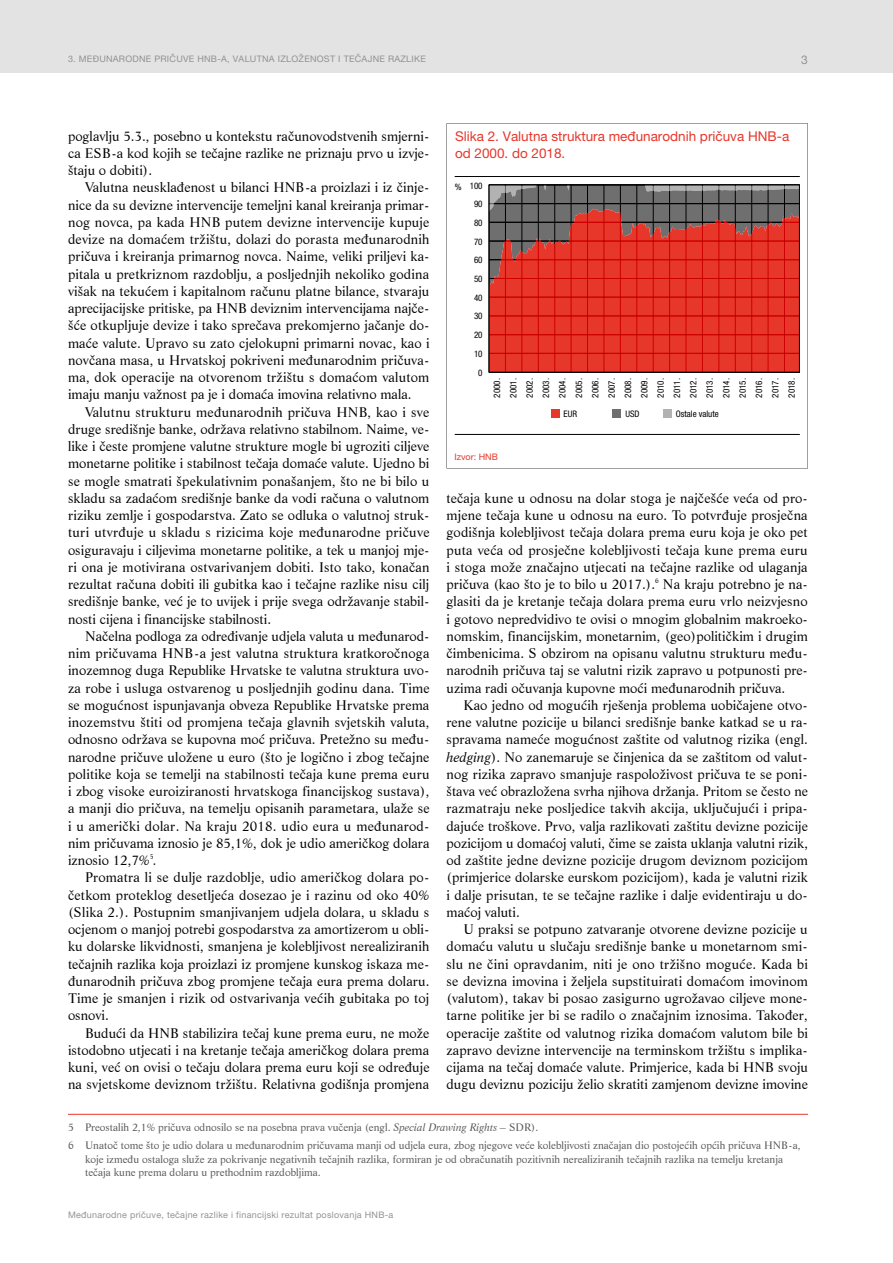
<style>
.page{position:relative;width:893px;height:1263px;background:#fff}
.page>*{position:absolute;margin:0;border:0;box-sizing:border-box;transform-origin:0 0}
.t1{font:13.5px/17.2px "Life L2";color:#000;text-align:justify}
.t2{font:13.5px/16.5px "Helvetica Neue LT Pro";color:#e7362a}
.t3{font:12px "Helvetica Neue LT Pro";color:#929292}
.t4{font:10.5px/13.5px "Life L2";color:#575756}
.t5{font:condensed 9px/16.4px "Helvetica Neue LT Pro";color:#000;text-align:justify}
.t6{font:9px "Helvetica Neue LT Pro";letter-spacing:.03em;color:#929292}
.t7{font:9px "Helvetica Neue LT Pro";color:#e7362a}
.s1{font-style:italic}
</style>
<div class="page">
<div style="left:0;top:0;width:893px;height:72px;background:#e3e3e3"></div>
<svg style="left:446px;top:123px;width:362px;height:345px"></svg>
<hr style="left:455px;top:434px;width:344px;height:1px;background:#000">
<hr style="left:455px;top:176px;width:344px;height:1px;background:#000">
<div style="left:489px;top:185px;width:311px;height:188px;border:1px solid #000"></div>
<div style="left:551px;top:409px;width:8px;height:8px;background:#e7362a"></div>
<div style="left:613px;top:409px;width:8px;height:8px;background:#706f6f"></div>
<div style="left:663px;top:409px;width:9px;height:8px;background:#b3b2b2"></div>
<hr style="left:68px;top:1114px;width:740px;height:1px;background:#e7362a">
<p class="t6" style="left:68px;top:53px;width:39px">3. Međunarodne</p>
<p class="t6" style="left:154px;top:53px;width:7px">pričuve</p>
<p class="t6" style="left:197px;top:53px;width:43px">HNB-a, valutna</p>
<p class="t6" style="left:278px;top:53px;width:7px">izloženost</p>
<p class="t6" style="left:338px;top:53px;width:13px">i tečajne</p>
<p class="t6" style="left:388px;top:53px;width:7px">razlike</p>
<p class="t3" style="left:801px;top:52px;width:8px">3</p>
<p class="t1" style="left:68px;top:127px;width:363px">poglavlju 5.3., posebno u kontekstu računovodstvenih smjerni&shy;ca ESB-a kod kojih se tečajne razlike ne priznaju prvo u izvje&shy;štaju o dobiti).</p>
<p class="t1" style="left:68px;top:178px;width:363px;text-indent:17px">Valutna neusklađenost u bilanci HNB-a proizlazi i iz činje&shy;nice da su devizne intervencije temeljni kanal kreiranja primar&shy;nog novca, pa kada HNB putem devizne intervencije kupuje devize na domaćem tržištu, dolazi do porasta međunarodnih pričuva i kreiranja primarnog novca. Naime, veliki priljevi ka&shy;pitala u pretkriznom razdoblju, a posljednjih nekoliko godina višak na tekućem i kapitalnom računu platne bilance, stvaraju aprecijacijske pritiske, pa HNB deviznim intervencijama najče&shy;šće otkupljuje devize i tako sprečava prekomjerno jačanje do&shy;maće valute. Upravo su zato cjelokupni primarni novac, kao i novčana masa, u Hrvatskoj pokriveni međunarodnim pričuva&shy;ma, dok operacije na otvorenom tržištu s domaćom valutom imaju manju važnost pa je i domaća imovina relativno mala.</p>
<p class="t1" style="left:68px;top:403px;width:363px;text-indent:17px">Valutnu strukturu međunarodnih pričuva HNB, kao i sve druge središnje banke, održava relativno stabilnom. Naime, ve&shy;like i česte promjene valutne strukture mogle bi ugroziti ciljeve monetarne politike i stabilnost tečaja domaće valute. Ujedno bi se mogle smatrati špekulativnim ponašanjem, što ne bi bilo u skladu sa zadaćom središnje banke da vodi računa o valutnom riziku zemlje i gospodarstva. Zato se odluka o valutnoj struk&shy;turi utvrđuje u skladu s rizicima koje međunarodne pričuve osiguravaju i ciljevima monetarne politike, a tek u manjoj mje&shy;ri ona je motivirana ostvarivanjem dobiti. Isto tako, konačan rezultat računa dobiti ili gubitka kao i tečajne razlike nisu cilj središnje banke, već je to uvijek i prije svega održavanje stabil&shy;nosti cijena i financijske stabilnosti.</p>
<p class="t1" style="left:68px;top:627px;width:363px;text-indent:17px">Načelna podloga za određivanje udjela valuta u međunarod&shy;nim pričuvama HNB-a jest valutna struktura kratkoročnoga inozemnog duga Republike Hrvatske te valutna struktura uvo&shy;za robe i usluga ostvarenog u posljednjih godinu dana. Time se mogućnost ispunjavanja obveza Republike Hrvatske prema inozemstvu štiti od promjena tečaja glavnih svjetskih valuta, odnosno održava se kupovna moć pričuva. Pretežno su među&shy;narodne pričuve uložene u euro (što je logično i zbog tečajne politike koja se temelji na stabilnosti tečaja kune prema euru i zbog visoke euroiziranosti hrvatskoga financijskog sustava), a manji dio pričuva, na temelju opisanih parametara, ulaže se i u američki dolar. Na kraju 2018. udio eura u međunarod&shy;nim pričuvama iznosio je 85,1%, dok je udio američkog dolara iznosio 12,7%<sup>5</sup><span class="s1">.</span></p>
<p class="t1" style="left:68px;top:868px;width:363px;text-indent:17px">Promatra li se dulje razdoblje, udio američkog dolara po&shy;četkom proteklog desetljeća dosezao je i razinu od oko 40% (Slika 2.). Postupnim smanjivanjem udjela dolara, u skladu s ocjenom o manjoj potrebi gospodarstva za amortizerom u obli&shy;ku dolarske likvidnosti, smanjena je kolebljivost nerealiziranih tečajnih razlika koja proizlazi iz promjene kunskog iskaza me&shy;đunarodnih pričuva zbog promjene tečaja eura prema dolaru.<br>Time je smanjen i rizik od ostvarivanja većih gubitaka po toj osnovi.</p>
<p class="t1" style="left:68px;top:1024px;width:363px;text-indent:17px">Budući da HNB stabilizira tečaj kune prema euru, ne može istodobno utjecati i na kretanje tečaja američkog dolara prema kuni, već on ovisi o tečaju dolara prema euru koji se određuje na svjetskome deviznom tržištu. Relativna godišnja promjena</p>
<p class="t2" style="left:455px;top:128px;width:336px">Slika 2. Valutna struktura međunarodnih pričuva HNB-a od 2000. do 2018.</p>
<p class="t5" style="left:455px;top:178px;width:8px">%</p>
<p class="t5" style="left:470px;top:177px;width:14px">100</p>
<p class="t5" style="left:474px;top:196px;width:10px">90</p>
<p class="t5" style="left:474px;top:215px;width:10px">80</p>
<p class="t5" style="left:474px;top:233px;width:10px">70</p>
<p class="t5" style="left:474px;top:252px;width:10px">60</p>
<p class="t5" style="left:474px;top:271px;width:10px">50</p>
<p class="t5" style="left:474px;top:289px;width:10px">40</p>
<p class="t5" style="left:474px;top:308px;width:10px">30</p>
<p class="t5" style="left:474px;top:327px;width:10px">20</p>
<p class="t5" style="left:474px;top:345px;width:10px">10</p>
<p class="t5" style="left:478px;top:364px;width:6px">0</p>
<p class="t5" style="left:489px;top:398px;width:21px;rotate:-90deg">2000.<br>2001.<br>2002.<br>2003.<br>2004.<br>2005.<br>2006.<br>2007.<br>2008.<br>2009.<br>2010.<br>2011.<br>2012.<br>2013.<br>2014.<br>2015.<br>2016.<br>2017.<br>2018.</p>
<p class="t5" style="left:563px;top:406px;width:15px">EUR</p>
<p class="t5" style="left:625px;top:406px;width:16px">USD</p>
<p class="t5" style="left:676px;top:406px;width:44px">Ostale valute</p>
<p class="t7" style="left:454px;top:452px;width:45px">Izvor: HNB</p>
<p class="t1" style="left:446px;top:489px;width:363px">tečaja kune u odnosu na dolar stoga je najčešće veća od pro&shy;mjene tečaja kune u odnosu na euro. To potvrđuje prosječna godišnja kolebljivost tečaja dolara prema euru koja je oko pet puta veća od prosječne kolebljivosti tečaja kune prema euru i stoga može značajno utjecati na tečajne razlike od ulaganja pričuva (kao što je to bilo u 2017.).<sup>6</sup> Na kraju potrebno je na&shy;glasiti da je kretanje tečaja dolara prema euru vrlo neizvjesno i gotovo nepredvidivo te ovisi o mnogim globalnim makroeko&shy;nomskim, financijskim, monetarnim, (geo)političkim i drugim čimbenicima. S obzirom na opisanu valutnu strukturu među&shy;narodnih pričuva taj se valutni rizik zapravo u potpunosti pre&shy;uzima radi očuvanja kupovne moći međunarodnih pričuva.</p>
<p class="t1" style="left:446px;top:696px;width:363px;text-indent:17px">Kao jedno od mogućih rješenja problema uobičajene otvo&shy;rene valutne pozicije u bilanci središnje banke katkad se u ra&shy;spravama nameće mogućnost zaštite od valutnog rizika (engl. <span class="s1">hedging</span>). No zanemaruje se činjenica da se zaštitom od valut&shy;nog rizika zapravo smanjuje raspoloživost pričuva te se poni&shy;štava već obrazložena svrha njihova držanja. Pritom se često ne razmatraju neke posljedice takvih akcija, uključujući i pripa&shy;dajuće troškove. Prvo, valja razlikovati zaštitu devizne pozicije pozicijom u domaćoj valuti, čime se zaista uklanja valutni rizik, od zaštite jedne devizne pozicije drugom deviznom pozicijom (primjerice dolarske eurskom pozicijom), kada je valutni rizik i dalje prisutan, te se tečajne razlike i dalje evidentiraju u do&shy;maćoj valuti.</p>
<p class="t1" style="left:446px;top:920px;width:363px;text-indent:17px">U praksi se potpuno zatvaranje otvorene devizne pozicije u domaću valutu u slučaju središnje banke u monetarnom smi&shy;slu ne čini opravdanim, niti je ono tržišno moguće. Kada bi se devizna imovina i željela supstituirati domaćom imovinom (valutom), takav bi posao zasigurno ugrožavao ciljeve mone&shy;tarne politike jer bi se radilo o značajnim iznosima. Također, operacije zaštite od valutnog rizika domaćom valutom bile bi zapravo devizne intervencije na terminskom tržištu s implika&shy;cijama na tečaj domaće valute. Primjerice, kada bi HNB svoju dugu deviznu poziciju želio skratiti zamjenom devizne imovine</p>
<p class="t4" style="left:68px;top:1120px;width:472px">5 Preostalih 2,1% pričuva odnosilo se na posebna prava vučenja (engl. <span class="s1">Special Drawing Rights –</span> SDR).</p>
<p class="t4" style="left:85px;top:1138px;width:717px;text-indent:-17px">6 Unatoč tome što je udio dolara u međunarodnim pričuvama manji od udjela eura, zbog njegove veće kolebljivosti značajan dio postojećih općih pričuva HNB-a, koje između ostaloga služe za pokrivanje negativnih tečajnih razlika, formiran je od obračunatih pozitivnih nerealiziranih tečajnih razlika na temelju kretanja tečaja kune prema dolaru u prethodnim razdobljima.</p>
<p class="t6" style="left:68px;top:1210px;width:327px">Međunarodne pričuve, tečajne razlike i financijski rezultat poslovanja HNB-a</p>
</div>
